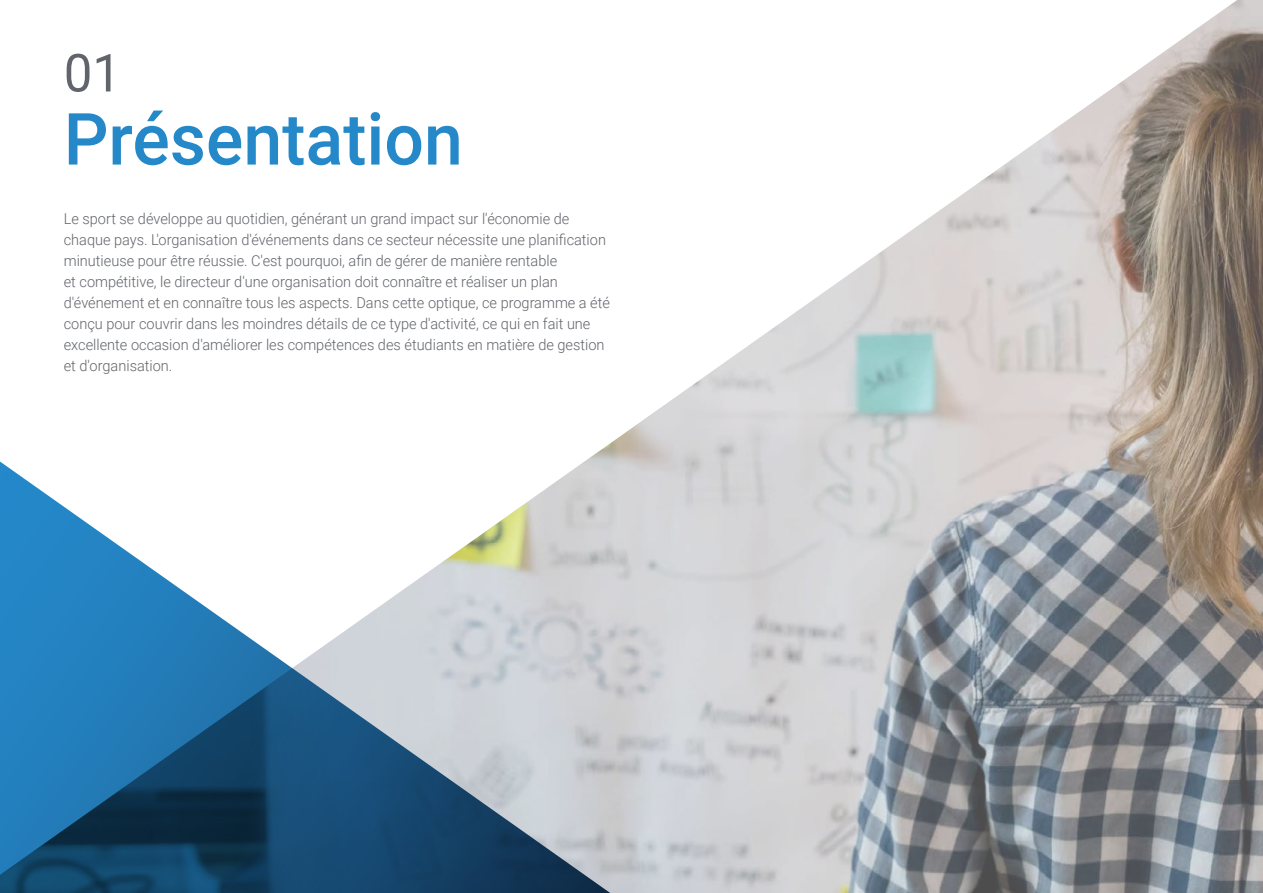
<style>
.page{position:relative;width:1263px;height:893px;background:#fff}
.page>*{position:absolute;margin:0;border:0;box-sizing:border-box;transform-origin:0 0}
.t1{font:500 72px "Roboto";color:#2488c9}
.t2{font:52.5px "Roboto";color:#61646a}
.t3{font:300 15px/21px "Roboto";color:#61646a}
</style>
<div class="page">
<img style="left:607px;top:0;width:656px;height:893px">
<svg style="left:0;top:446px;width:640px;height:447px"></svg>
<h2 class="t2" style="left:64px;top:36px;width:59px">01</h2>
<h1 class="t1" style="left:64px;top:89px;width:401px">Présentation</h1>
<p class="t3" style="left:64px;top:207px;width:548px">Le sport se développe au quotidien, générant un grand impact sur l'économie de chaque pays. L'organisation d'événements dans ce secteur nécessite une planification minutieuse pour être réussie. C'est pourquoi, afin de gérer de manière rentable<br>et compétitive, le directeur d'une organisation doit connaître et réaliser un plan d'événement et en connaître tous les aspects. Dans cette optique, ce programme a été conçu pour couvrir dans les moindres détails de ce type d'activité, ce qui en fait une excellente occasion d'améliorer les compétences des étudiants en matière de gestion et d'organisation.</p>
</div>
